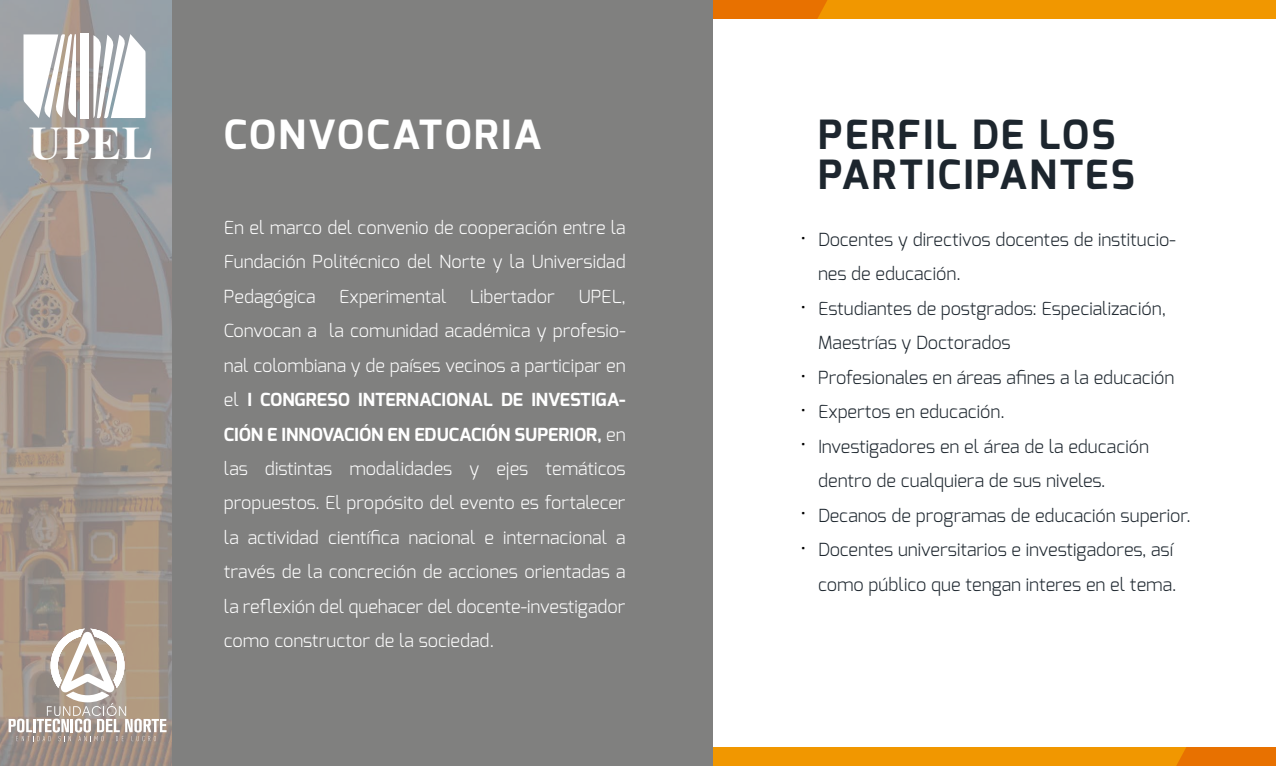
<style>
.page{position:relative;width:1276px;height:766px;background:#fff}
.page>*{position:absolute;margin:0;border:0;box-sizing:border-box;transform-origin:0 0}
.t1{font:700 46.57px "Times New Roman";color:#fff}
.t2{font:700 40.27px/40.3px "Exo";letter-spacing:.06em;color:#1d262e}
.t3{font:700 40.27px "Exo";letter-spacing:.06em;color:#fff}
.t4{font:300 18px/34.4px "Exo";color:#fff;text-align:justify}
.t5{font:300 18px/34.4px "Exo";color:#1d262e}
.t6{font:300 18px/34.4px "Exo";color:#000;text-align:justify}
.s1{font-weight:700}
</style>
<div class="page">
<img style="left:0;top:0;width:172px;height:765px">
<svg style="left:9px;top:628px;width:157px;height:113px"></svg>
<svg style="left:712px;top:0;width:564px;height:19px;background:#ee8f00"></svg>
<svg style="left:712px;top:746px;width:564px;height:19px;background:#ef960d"></svg>
<div style="left:172px;top:0;width:540px;height:765px;background:#80807f"></div>
<h1 class="t1" style="left:28px;top:111px;width:126px">UPEL</h1>
<h2 class="t3" style="left:224px;top:108px;width:319px">CONVOCATORIA</h2>
<p class="t4" style="left:224px;top:210px;width:403px">En el marco del convenio de cooperación entre la Fundación Politécnico del Norte y la Universidad Pedagógica</p>
<p class="t4" style="left:339px;top:279px;width:109px">Experimental</p>
<p class="t4" style="left:470px;top:279px;width:86px">Libertador</p>
<p class="t4" style="left:224px;top:279px;width:403px;text-indent:354px">UPEL, Convocan a la comunidad académica y profesio&shy;nal colombiana y de países vecinos a participar en el <span class="s1">I CONGRESO INTERNACIONAL DE INVESTIGA-CIÓN E INNOVACIÓN EN EDUCACIÓN SUPERIOR,</span> en las distintas modalidades y ejes temáticos propuestos. El propósito del evento es fortalecer la actividad científica nacional e internacional a través de la concreción de acciones orientadas a la reflexión del quehacer del docente-investigador como constructor de la sociedad.</p>
<h2 class="t2" style="left:818px;top:114px;width:318px">PERFIL DE LOS<br>PARTICIPANTES</h2>
<p class="t6" style="left:800px;top:221px;width:7px">•</p>
<p class="t6" style="left:800px;top:290px;width:7px">•</p>
<p class="t6" style="left:800px;top:358px;width:7px">• • •</p>
<p class="t6" style="left:800px;top:496px;width:7px">• •</p>
<p class="t5" style="left:818px;top:222px;width:374px">Docentes y directivos docentes de institucio&shy;nes de educación.<br>Estudiantes de postgrados: Especialización, Maestrías y Doctorados<br>Profesionales en áreas afines a la educación Expertos en educación.<br>Investigadores en el área de la educación dentro de cualquiera de sus niveles.<br>Decanos de programas de educación superior.<br>Docentes universitarios e investigadores, así como público que tengan interes en el tema.</p>
</div>
